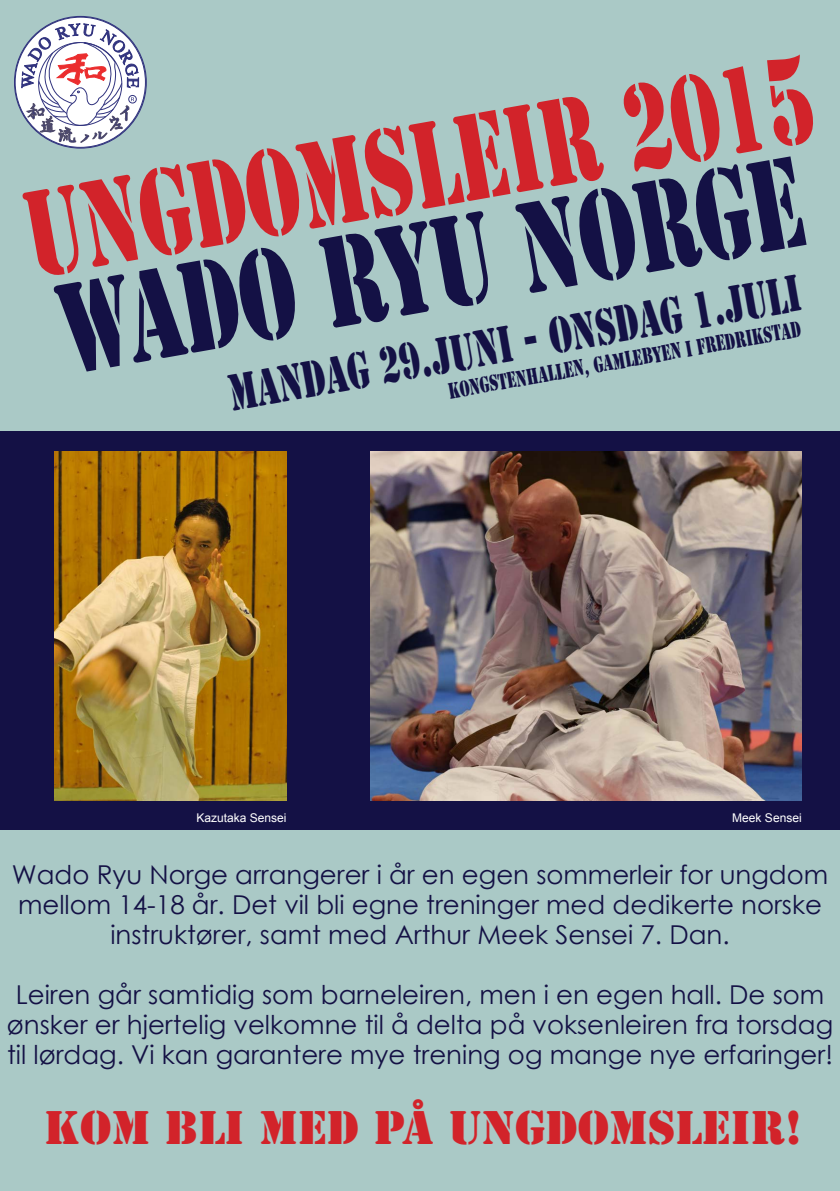
<style>
.page{position:relative;width:840px;height:1191px;background:#fff}
.page>*{position:absolute;margin:0;border:0;box-sizing:border-box;transform-origin:0 0}
.t1{font:120px "Stencil Std";color:#141145;scale:.67 1}
.t2{font:114px "Stencil Std";color:#d2232a;scale:.67 1}
.t3{font:48px "Stencil Std";color:#141145;scale:.67 1}
.t4{font:44px "Stencil Std";color:#d2232a}
.t5{font:26px/30px "Century Gothic";color:#141145;text-align:center}
.t6{font:21px "Stencil Std";color:#141145;scale:.67 1}
.t7{font:12px "Arial";color:#fff}
</style>
<div class="page">
<div style="left:0;top:0;width:839px;height:1191px;background:#aac9c6"></div>
<div style="left:0;top:431px;width:839px;height:398px;background:#141145"></div>
<img style="left:54px;top:451px;width:232px;height:349px">
<img style="left:370px;top:451px;width:431px;height:349px">
<svg style="left:15px;top:17px;width:130px;height:130px"></svg>
<svg style="left:21px;top:23px;width:118px;height:119px;background:#cfcad6"></svg>
<h2 class="t2" style="left:13px;top:163px;width:1193px;rotate:-10deg">Ungdomsleir 2015</h2>
<h1 class="t1" style="left:46px;top:254px;width:1126px;rotate:-10deg">Wado Ryu Norge</h1>
<h3 class="t3" style="left:223px;top:362px;width:866px;rotate:-10deg">mandag 29.juni - onsdag 1.juli</h3>
<p class="t6" style="left:445px;top:377px;width:535px;rotate:-10deg">Kongstenhallen, Gamlebyen i Fredrikstad</p>
<p class="t7" style="left:196px;top:810px;width:92px">Kazutaka Sensei</p>
<p class="t7" style="left:731px;top:810px;width:71px">Meek Sensei</p>
<p class="t5" style="left:12px;top:859px;width:817px">Wado Ryu Norge arrangerer i år en egen sommerleir for ungdom mellom 14-18 år. Det vil bli egne treninger med dedikerte norske instruktører, samt med Arthur Meek Sensei 7. Dan.</p>
<p class="t5" style="left:7px;top:979px;width:827px">Leiren går samtidig som barneleiren, men i en egen hall. De som ønsker er hjertelig velkomne til å delta på voksenleiren fra torsdag til lørdag. Vi kan garantere mye trening og mange nye erfaringer!</p>
<h3 class="t4" style="left:44px;top:1099px;width:758px">KOM BLI MED PÅ UNGDOMSLEIR!</h3>
</div>
